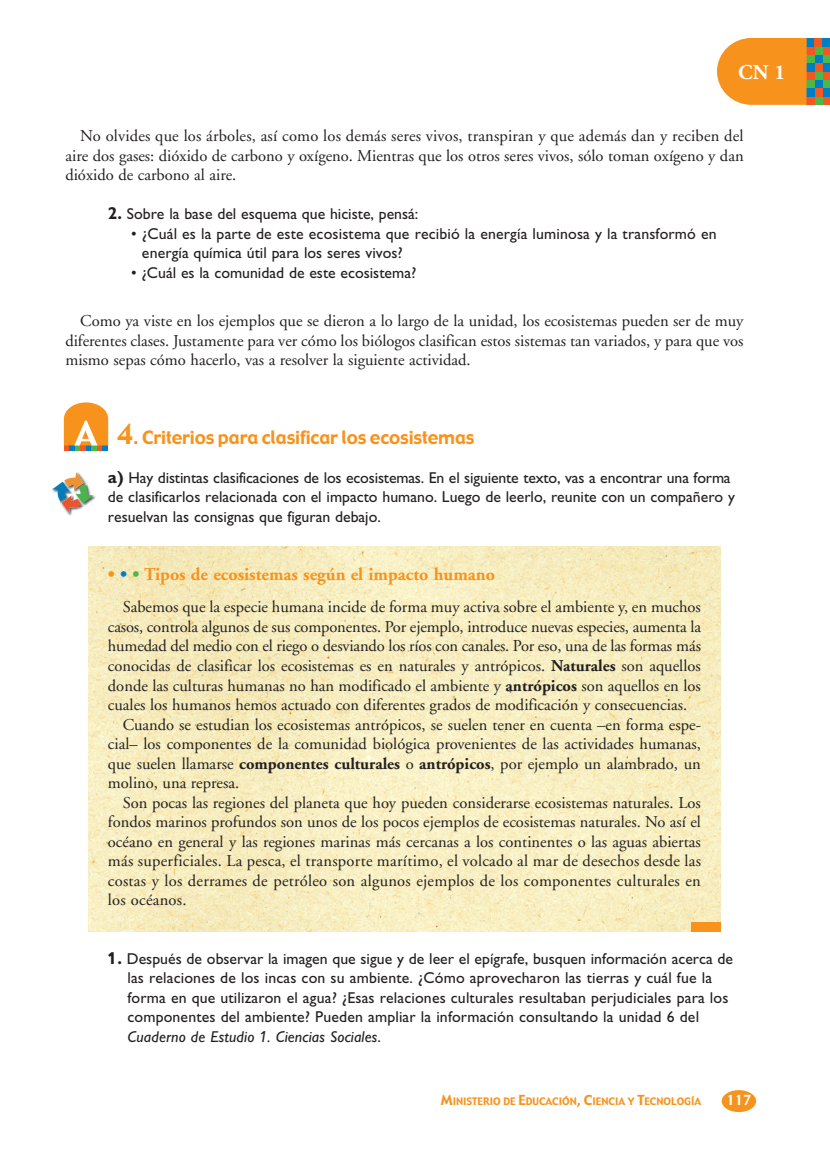
<style>
.page{position:relative;width:830px;height:1149px;background:#fff}
.page>*{position:absolute;margin:0;border:0;box-sizing:border-box;transform-origin:0 0}
.t1{font:700 21px "Adobe Garamond";color:#fff}
.t2{font:700 18px "Adobe Garamond";color:#f7931d}
.t3{font:18px "Gadget";letter-spacing:-.005em;color:#f7931d}
.t4{font:16.5px/19.5px "Adobe Garamond";color:#231f20;text-align:justify}
.t5{font:15.75px/19.5px "Santi Gill Sans";color:#231f20}
.t6{font:13.5px "Gadget";color:#fff}
.t7{font:10.2px "Gadget";color:#f7931d}
.s1{font-weight:700;font-size:17.25px}
.s2{font-size:27px}
.s3{color:#007ec5}
.s4{color:#4cb848}
.s5{font-weight:700}
.s6{font-style:italic}
.s7{font-size:13.5px}
</style>
<div class="page">
<img style="left:88px;top:546px;width:632px;height:385px">
<div style="left:721px;top:1089px;width:34px;height:22px;background:#f7931d;border-radius:50%"></div>
<svg style="left:64px;top:402px;width:44px;height:48px"></svg>
<img style="left:93px;top:495px;width:3px;height:5px">
<svg style="left:52px;top:472px;width:41px;height:41px"></svg>
<div style="left:690px;top:922px;width:30px;height:9px;background:#f7931d"></div>
<div style="left:822px;top:96px;width:7px;height:9px;background:#f15921"></div>
<div style="left:814px;top:96px;width:8px;height:9px;background:#4cb848"></div>
<div style="left:805px;top:96px;width:9px;height:9px;background:#f15921"></div>
<div style="left:822px;top:88px;width:7px;height:8px;background:#007ec5"></div>
<div style="left:814px;top:88px;width:8px;height:8px;background:#f15921"></div>
<div style="left:805px;top:88px;width:9px;height:8px;background:#007ec5"></div>
<div style="left:822px;top:80px;width:7px;height:8px;background:#4cb848"></div>
<div style="left:814px;top:80px;width:8px;height:8px;background:#007ec5"></div>
<div style="left:805px;top:80px;width:9px;height:8px;background:#4cb848"></div>
<div style="left:822px;top:71px;width:7px;height:9px;background:#f15921"></div>
<div style="left:814px;top:71px;width:8px;height:9px;background:#4cb848"></div>
<div style="left:805px;top:71px;width:9px;height:9px;background:#f15921"></div>
<div style="left:822px;top:63px;width:7px;height:8px;background:#007ec5"></div>
<div style="left:814px;top:63px;width:8px;height:8px;background:#f15921"></div>
<div style="left:805px;top:63px;width:9px;height:8px;background:#007ec5"></div>
<div style="left:822px;top:55px;width:7px;height:8px;background:#4cb848"></div>
<div style="left:814px;top:55px;width:8px;height:8px;background:#007ec5"></div>
<div style="left:805px;top:55px;width:9px;height:8px;background:#4cb848"></div>
<div style="left:822px;top:46px;width:7px;height:9px;background:#f15921"></div>
<div style="left:814px;top:46px;width:8px;height:9px;background:#4cb848"></div>
<div style="left:805px;top:46px;width:9px;height:9px;background:#f15921"></div>
<div style="left:805px;top:38px;width:9px;height:8px;background:#007ec5"></div>
<div style="left:814px;top:38px;width:8px;height:8px;background:#f15921"></div>
<div style="left:822px;top:38px;width:7px;height:8px;background:#007ec5"></div>
<svg style="left:717px;top:38px;width:89px;height:67px;background:#f79c30"></svg>
<p class="t1" style="left:738px;top:63px;width:49px">CN 1</p>
<p class="t4" style="left:65px;top:127px;width:679px;text-indent:15px">No olvides que los árboles, así como los demás seres vivos, transpiran y que además dan y reciben del aire dos gases: dióxido de carbono y oxígeno. Mientras que los otros seres vivos, sólo toman oxígeno y dan dióxido de carbono al aire.</p>
<p class="t5" style="left:108px;top:205px;width:312px"><span class="s1">2.</span> Sobre la base del esquema que hiciste, pensá:</p>
<p class="t5" style="left:142px;top:225px;width:576px;text-indent:-11px">• ¿Cuál es la parte de este ecosistema que recibió la energía luminosa y la transformó en energía química útil para los seres vivos?</p>
<p class="t5" style="left:131px;top:264px;width:286px">• ¿Cuál es la comunidad de este ecosistema?</p>
<p class="t4" style="left:65px;top:313px;width:679px;text-indent:15px">Como ya viste en los ejemplos que se dieron a lo largo de la unidad, los ecosistemas pueden ser de muy diferentes clases. Justamente para ver cómo los biólogos clasifican estos sistemas tan variados, y para que vos mismo sepas cómo hacerlo, vas a resolver la siguiente actividad.</p>
<p class="t3" style="left:116px;top:426px;width:359px"><span class="s2">4</span>. Criterios para clasificar los ecosistemas</p>
<p class="t5" style="left:108px;top:469px;width:628px"><span class="s1">a)</span> Hay distintas clasificaciones de los ecosistemas. En el siguiente texto, vas a encontrar una forma de clasificarlos relacionada con el impacto humano. Luego de leerlo, reunite con un compañero y resuelvan las consignas que figuran debajo.</p>
<p class="t2" style="left:108px;top:567px;width:388px">• <span class="s3">•</span> <span class="s4">•</span> Tipos de ecosistemas según el impacto humano</p>
<p class="t4" style="left:123px;top:598px;width:579px">Sabemos que la especie humana incide de forma muy activa sobre el ambiente y, en muchos</p>
<p class="t4" style="left:108px;top:618px;width:594px">casos, controla algunos de sus componentes. Por ejemplo, introduce nuevas especies, aumenta la</p>
<p class="t4" style="left:108px;top:637px;width:594px">humedad del medio con el riego o desviando los ríos con canales. Por eso, una de las formas más</p>
<p class="t4" style="left:108px;top:657px;width:594px">conocidas de clasificar los ecosistemas es en naturales y antrópicos. <span class="s5">Naturales</span> son aquellos</p>
<p class="t4" style="left:108px;top:676px;width:594px">donde las culturas humanas no han modificado el ambiente y <span class="s5">antrópicos</span> son aquellos en los</p>
<p class="t4" style="left:108px;top:696px;width:580px">cuales los humanos hemos actuado con diferentes grados de modificación y consecuencias.</p>
<p class="t4" style="left:123px;top:715px;width:579px">Cuando se estudian los ecosistemas antrópicos, se suelen tener en cuenta –en forma espe-</p>
<p class="t4" style="left:108px;top:735px;width:594px">cial– los componentes de la comunidad biológica provenientes de las actividades humanas,</p>
<p class="t4" style="left:108px;top:754px;width:594px">que suelen llamarse <span class="s5">componentes culturales</span> o <span class="s5">antrópicos</span>, por ejemplo un alambrado, un</p>
<p class="t4" style="left:108px;top:774px;width:133px">molino, una represa.</p>
<p class="t4" style="left:123px;top:793px;width:579px">Son pocas las regiones del planeta que hoy pueden considerarse ecosistemas naturales. Los</p>
<p class="t4" style="left:108px;top:813px;width:594px">fondos marinos profundos son unos de los pocos ejemplos de ecosistemas naturales. No así el</p>
<p class="t4" style="left:108px;top:832px;width:594px">océano en general y las regiones marinas más cercanas a los continentes o las aguas abiertas</p>
<p class="t4" style="left:108px;top:852px;width:594px">más superficiales. La pesca, el transporte marítimo, el volcado al mar de desechos desde las</p>
<p class="t4" style="left:108px;top:871px;width:594px">costas y los derrames de petróleo son algunos ejemplos de los componentes culturales en</p>
<p class="t4" style="left:108px;top:891px;width:80px">los océanos.</p>
<p class="t5" style="left:127px;top:949px;width:607px;text-indent:-20px"><span class="s1">1.</span> Después de observar la imagen que sigue y de leer el epígrafe, busquen información acerca de las relaciones de los incas con su ambiente. ¿Cómo aprovecharon las tierras y cuál fue la forma en que utilizaron el agua? ¿Esas relaciones culturales resultaban perjudiciales para los componentes del ambiente? Pueden ampliar la información consultando la unidad 6 del <span class="s6">Cuaderno de Estudio 1. Ciencias Sociales</span>.</p>
<p class="t7" style="left:440px;top:1095px;width:262px"><span class="s7">M</span>INISTERIO DE <span class="s7">E</span>DUCACIÓN<span class="s7">, C</span>IENCIA Y <span class="s7">T</span>ECNOLOGÍA</p>
<p class="t6" style="left:726px;top:1092px;width:27px">117</p>
</div>
